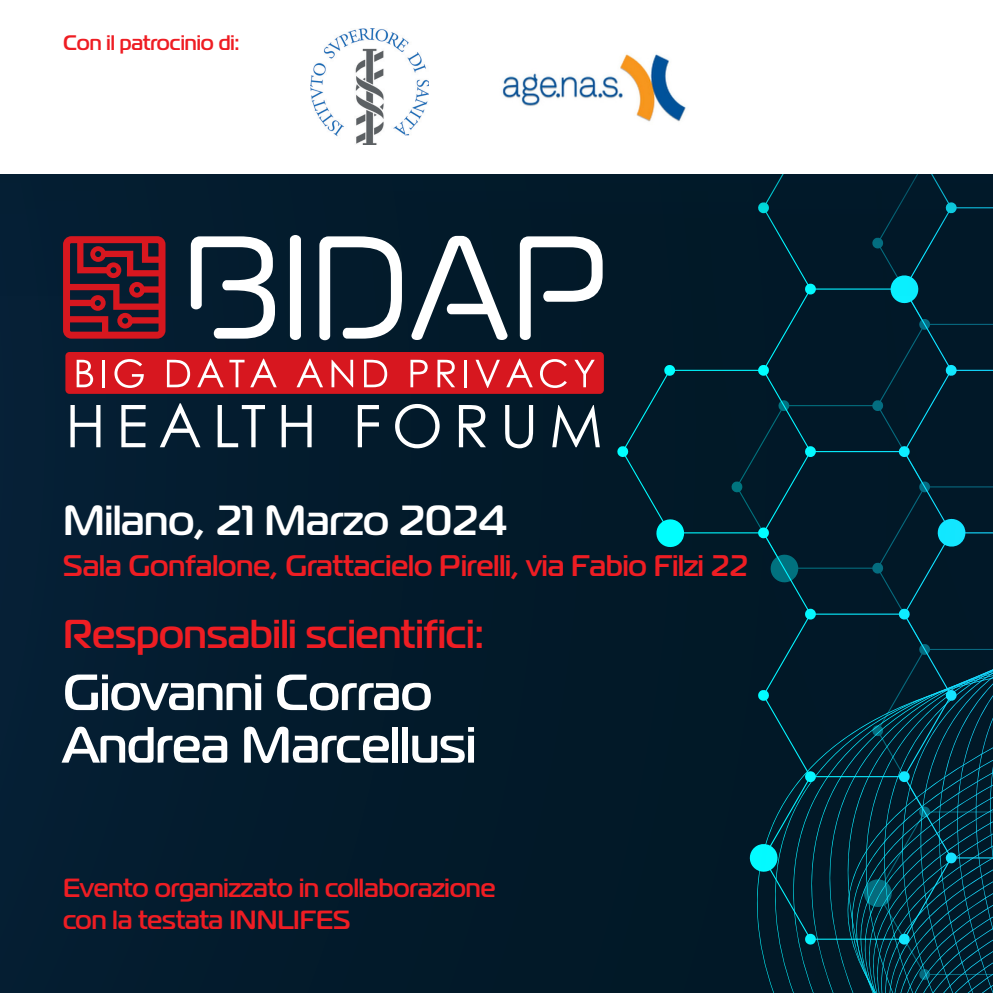
<style>
.page{position:relative;width:993px;height:993px;background:#fff}
.page>*{position:absolute;margin:0;border:0;box-sizing:border-box;transform-origin:0 0}
.t1{font:700 50.75px "Magistral";color:#fff}
.t2{font:700 42px "Magistral";color:#fff}
.t3{font:700 40.25px "Magistral";color:#ee1d23}
.t4{font:700 29.75px "Magistral";color:#ee1d23}
.t5{font:700 26.25px "Magistral";color:#ee1d23}
.t6{font:700 21px "Magistral";color:#ee1d23}
</style>
<div class="page">
<div style="left:0;top:0;width:992px;height:992px;background:#051e33"></div>
<div style="left:152px;top:295px;width:840px;height:697px;background:#021928"></div>
<div style="left:0;top:0;width:992px;height:295px;background:#041e2f"></div>
<svg style="left:191px;top:236px;width:84px;height:102px"></svg>
<svg style="left:290px;top:235px;width:11px;height:105px"></svg>
<svg style="left:319px;top:236px;width:83px;height:104px"></svg>
<svg style="left:411px;top:236px;width:96px;height:104px"></svg>
<svg style="left:519px;top:236px;width:83px;height:104px"></svg>
<svg style="left:70px;top:405px;width:30px;height:42px"></svg>
<svg style="left:121px;top:405px;width:25px;height:42px"></svg>
<svg style="left:160px;top:403px;width:40px;height:44px"></svg>
<svg style="left:217px;top:405px;width:48px;height:42px"></svg>
<svg style="left:281px;top:405px;width:30px;height:42px"></svg>
<svg style="left:357px;top:405px;width:22px;height:42px"></svg>
<svg style="left:395px;top:404px;width:44px;height:44px"></svg>
<svg style="left:458px;top:405px;width:28px;height:42px"></svg>
<svg style="left:505px;top:405px;width:28px;height:43px"></svg>
<svg style="left:552px;top:405px;width:47px;height:42px"></svg>
<svg style="left:63px;top:236px;width:102px;height:102px"></svg>
<div style="left:65px;top:352px;width:538px;height:42px;background:#d7171f;border-radius:4px"></div>
<svg style="left:77px;top:359px;width:16px;height:28px"></svg>
<hr style="left:102px;top:359px;width:3px;height:28px;background:#fff">
<svg style="left:114px;top:359px;width:30px;height:29px"></svg>
<svg style="left:167px;top:359px;width:23px;height:28px"></svg>
<svg style="left:197px;top:358px;width:47px;height:29px"></svg>
<svg style="left:250px;top:358px;width:27px;height:29px"></svg>
<svg style="left:296px;top:358px;width:27px;height:29px"></svg>
<svg style="left:331px;top:359px;width:22px;height:28px"></svg>
<svg style="left:364px;top:359px;width:23px;height:28px"></svg>
<svg style="left:410px;top:359px;width:17px;height:28px"></svg>
<svg style="left:437px;top:359px;width:18px;height:28px"></svg>
<hr style="left:464px;top:359px;width:3px;height:28px;background:#fff">
<svg style="left:475px;top:359px;width:24px;height:29px"></svg>
<svg style="left:506px;top:358px;width:26px;height:29px"></svg>
<svg style="left:540px;top:359px;width:26px;height:29px"></svg>
<svg style="left:574px;top:359px;width:20px;height:28px"></svg>
<div style="left:0;top:0;width:992px;height:174px;background:#fff"></div>
<img style="left:311px;top:28px;width:117px;height:116px">
<img style="left:502px;top:54px;width:184px;height:68px">
<p class="t6" style="left:63px;top:29px;width:178px">Con il patrocinio di:</p>
<p class="t2" style="left:63px;top:493px;width:446px">Milano, 21 Marzo 2024</p>
<p class="t4" style="left:63px;top:546px;width:686px">Sala Gonfalone, Grattacielo Pirelli, via Fabio Filzi 22</p>
<p class="t3" style="left:63px;top:607px;width:422px">Responsabili scientifici:</p>
<p class="t1" style="left:63px;top:659px;width:370px">Giovanni Corrao</p>
<p class="t1" style="left:63px;top:711px;width:414px">Andrea Marcellusi</p>
<p class="t5" style="left:63px;top:870px;width:434px">Evento organizzato in collaborazione</p>
<p class="t5" style="left:63px;top:902px;width:289px">con la testata INNLIFES</p>
</div>
